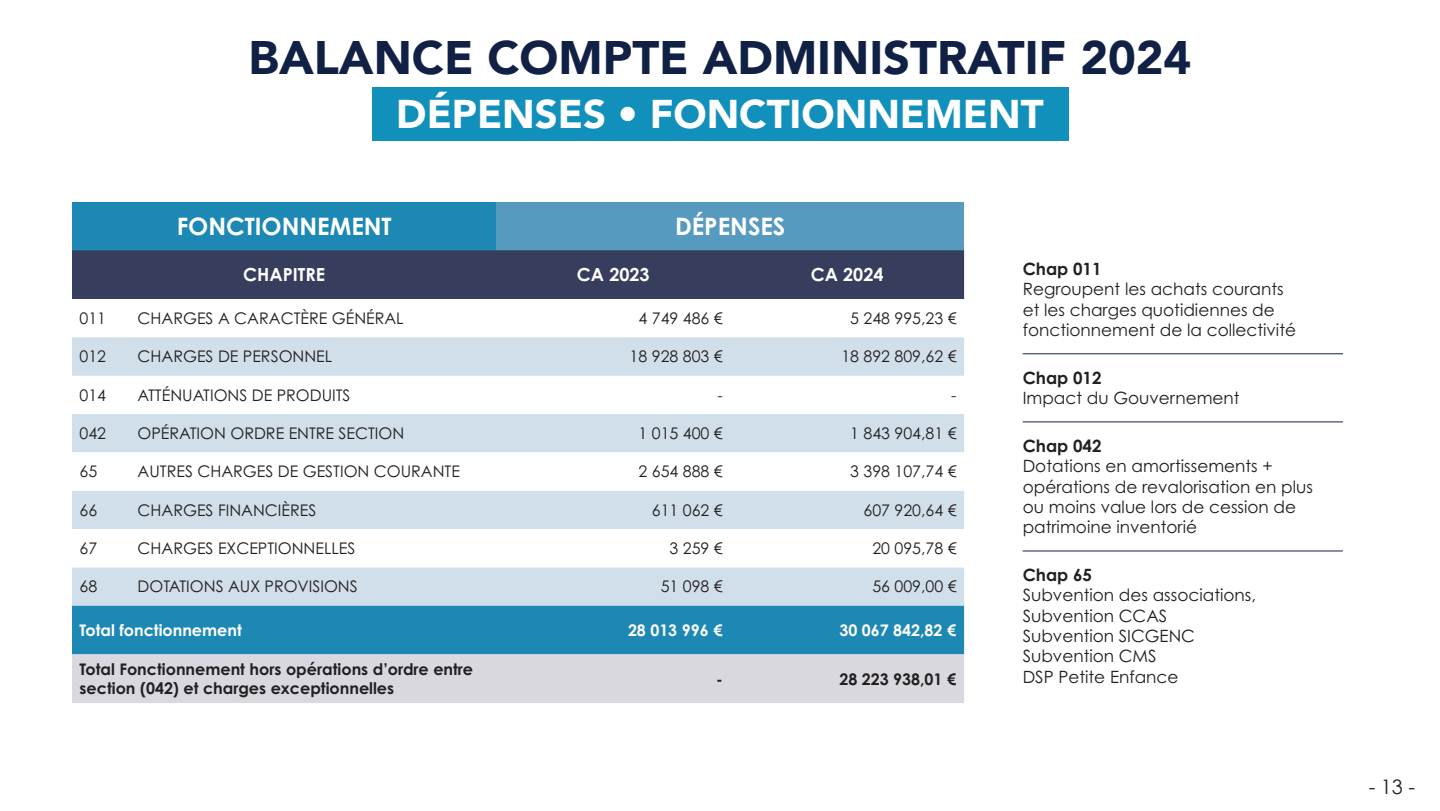
<style>
.page{position:relative;width:1440px;height:811px;background:#fff}
.page>*{position:absolute;margin:0;border:0;box-sizing:border-box;transform-origin:0 0}
.t1{font:900 46.8px "Avenir";color:#112045}
.t2{font:900 40px "Avenir";color:#fff}
.t3{font:700 24px "Century Gothic Pro";color:#fff}
.t4{font:20px "Century Gothic";color:#231f20}
.t5{font:700 18px "Century Gothic Pro";color:#fff}
.t6{font:17px/20.4px "Century Gothic Pro";color:#231f20}
.t7{font:700 17px "Century Gothic Pro";color:#231f20}
.t8{font:16px "Century Gothic Pro";color:#231f20}
.t9{font:700 16px/19.2px "Century Gothic Pro";color:#231f20}
.t10{font:700 16px "Century Gothic Pro";color:#fff}
</style>
<div class="page">
<div style="left:372px;top:87px;width:697px;height:53px;background:#1290bc"></div>
<div style="left:72px;top:201px;width:424px;height:49px;background:#1e88b5"></div>
<div style="left:496px;top:201px;width:468px;height:49px;background:#579ac0"></div>
<div style="left:72px;top:250px;width:892px;height:49px;background:#373d5c"></div>
<svg style="left:72px;top:337px;width:892px;height:268px;fill:#d1dfeb"></svg>
<svg style="left:72px;top:452px;width:892px;height:115px"></svg>
<svg style="left:72px;top:605px;width:892px;height:97px;background:#7bb0ca"></svg>
<hr style="left:1023px;top:353px;width:320px;height:1px;background:#112045">
<hr style="left:1023px;top:421px;width:320px;height:1px;background:#112045">
<hr style="left:1023px;top:550px;width:320px;height:1px;background:#112045">
<p class="t1" style="left:249px;top:17px;width:944px">BALANCE COMPTE ADMINISTRATIF 2024</p>
<p class="t2" style="left:396px;top:80px;width:649px">DÉPENSES • FONCTIONNEMENT</p>
<p class="t3" style="left:177px;top:211px;width:217px">FONCTIONNEMENT</p>
<p class="t3" style="left:675px;top:211px;width:112px">DÉPENSES</p>
<p class="t5" style="left:243px;top:263px;width:84px">CHAPITRE</p>
<p class="t5" style="left:577px;top:263px;width:74px">CA 2023</p>
<p class="t5" style="left:811px;top:263px;width:74px">CA 2024</p>
<p class="t8" style="left:80px;top:308px;width:28px">011</p>
<p class="t8" style="left:138px;top:308px;width:268px">CHARGES A CARACTÈRE GÉNÉRAL</p>
<p class="t8" style="left:639px;top:308px;width:86px">4 749 486 €</p>
<p class="t8" style="left:850px;top:308px;width:108px">5 248 995,23 €</p>
<p class="t8" style="left:80px;top:347px;width:28px">012</p>
<p class="t8" style="left:138px;top:347px;width:196px">CHARGES DE PERSONNEL</p>
<p class="t8" style="left:630px;top:347px;width:95px">18 928 803 €</p>
<p class="t8" style="left:841px;top:347px;width:117px">18 892 809,62 €</p>
<p class="t8" style="left:80px;top:385px;width:28px">014</p>
<p class="t8" style="left:138px;top:385px;width:214px">ATTÉNUATIONS DE PRODUITS</p>
<p class="t8" style="left:717px;top:385px;width:7px">-</p>
<p class="t8" style="left:951px;top:385px;width:7px">-</p>
<p class="t8" style="left:80px;top:423px;width:28px">042</p>
<p class="t8" style="left:138px;top:423px;width:268px">OPÉRATION ORDRE ENTRE SECTION</p>
<p class="t8" style="left:639px;top:423px;width:86px">1 015 400 €</p>
<p class="t8" style="left:850px;top:423px;width:108px">1 843 904,81 €</p>
<p class="t8" style="left:80px;top:461px;width:19px">65</p>
<p class="t8" style="left:138px;top:461px;width:324px">AUTRES CHARGES DE GESTION COURANTE</p>
<p class="t8" style="left:639px;top:461px;width:86px">2 654 888 €</p>
<p class="t8" style="left:850px;top:461px;width:108px">3 398 107,74 €</p>
<p class="t8" style="left:80px;top:500px;width:19px">66</p>
<p class="t8" style="left:138px;top:500px;width:180px">CHARGES FINANCIÈRES</p>
<p class="t8" style="left:652px;top:500px;width:72px">611 062 €</p>
<p class="t8" style="left:864px;top:500px;width:95px">607 920,64 €</p>
<p class="t8" style="left:80px;top:538px;width:19px">67</p>
<p class="t8" style="left:138px;top:538px;width:219px">CHARGES EXCEPTIONNELLES</p>
<p class="t8" style="left:670px;top:538px;width:55px">3 259 €</p>
<p class="t8" style="left:872px;top:538px;width:86px">20 095,78 €</p>
<p class="t8" style="left:80px;top:576px;width:19px">68</p>
<p class="t8" style="left:138px;top:576px;width:222px">DOTATIONS AUX PROVISIONS</p>
<p class="t8" style="left:661px;top:576px;width:64px">51 098 €</p>
<p class="t8" style="left:872px;top:576px;width:86px">56 009,00 €</p>
<p class="t10" style="left:80px;top:620px;width:164px">Total fonctionnement</p>
<p class="t10" style="left:628px;top:620px;width:96px">28 013 996 €</p>
<p class="t10" style="left:839px;top:620px;width:119px">30 067 842,82 €</p>
<p class="t9" style="left:80px;top:659px;width:395px">Total Fonctionnement hors opérations d’ordre entre section (042) et charges exceptionnelles</p>
<p class="t9" style="left:716px;top:668px;width:8px">-</p>
<p class="t9" style="left:839px;top:668px;width:119px">28 223 938,01 €</p>
<p class="t7" style="left:1023px;top:258px;width:80px">Chap 011</p>
<p class="t6" style="left:1023px;top:279px;width:275px">Regroupent les achats courants et les charges quotidiennes de fonctionnement de la collectivité</p>
<p class="t7" style="left:1023px;top:367px;width:80px">Chap 012</p>
<p class="t6" style="left:1023px;top:387px;width:218px">Impact du Gouvernement</p>
<p class="t7" style="left:1023px;top:435px;width:80px">Chap 042</p>
<p class="t6" style="left:1023px;top:455px;width:292px">Dotations en amortissements + opérations de revalorisation en plus ou moins value lors de cession de patrimoine inventorié</p>
<p class="t7" style="left:1023px;top:564px;width:71px">Chap 65</p>
<p class="t6" style="left:1023px;top:584px;width:235px">Subvention des associations,<br>Subvention CCAS</p>
<p class="t6" style="left:1023px;top:625px;width:174px">Subvention SICGENC</p>
<p class="t6" style="left:1023px;top:645px;width:135px">Subvention CMS</p>
<p class="t6" style="left:1023px;top:666px;width:157px">DSP Petite Enfance</p>
<p class="t4" style="left:1369px;top:772px;width:48px">- 13 -</p>
</div>
